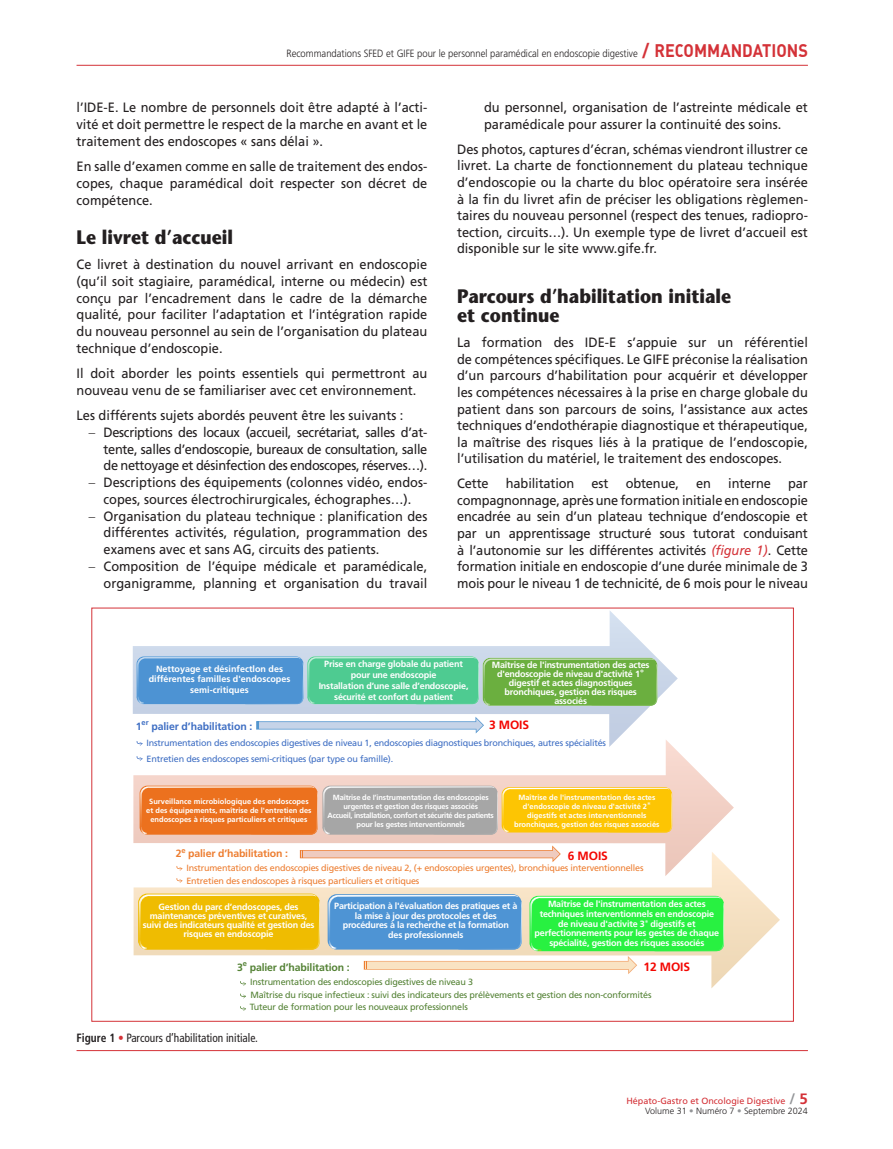
<style>
.page{position:relative;width:893px;height:1149px;background:#fff}
.page>*{position:absolute;margin:0;border:0;box-sizing:border-box;transform-origin:0 0}
.t1{font:700 19.5px/19.5px "Stone Sans Std";color:#231f20;scale:.9 1}
.t2{font:13.5px/16.5px "Frutiger LT Std";color:#231f20;text-align:justify;scale:.95 1}
.t3{font:13.5px "Frutiger LT Std";letter-spacing:-.025em;color:#231f20;scale:.95 1}
.t4{font:condensed 12px "Frutiger LT Std";color:#231f20;scale:.95 1}
.t5{font:700 12px "Frutiger LT Std";letter-spacing:-.01em;color:#f30702}
.t6{font:700 12px "Frutiger LT Std";color:#f30501}
.t7{font:300 10.5px "Frutiger LT Std";color:#231f20;scale:.9 1}
.t8{font:700 10.5px "Frutiger LT Std";letter-spacing:-.01em;color:#3e6ec3}
.t9{font:700 10.5px "Frutiger LT Std";letter-spacing:-.015em;color:#ed7d30}
.t10{font:700 10.5px "Frutiger LT Std";letter-spacing:-.015em;color:#548235}
.t11{font:700 9px/9px "Frutiger LT Std";letter-spacing:-.02em;color:#fff;text-align:center}
.t12{font:9px/12.5px "Frutiger LT Std";letter-spacing:-.02em;color:#548235}
.t13{font:9px/15.3px "Frutiger LT Std";letter-spacing:-.02em;color:#3e6ec3}
.t14{font:9px/12.3px "Frutiger LT Std";letter-spacing:-.02em;color:#ed7d30}
.t15{font:700 9px/10.8px "Frutiger LT Std";color:#fff;text-align:center}
.t16{font:9px/10.8px "Frutiger LT Std";color:#d43238;text-align:right}
.t17{font:700 7.5px/9px "Frutiger LT Std";color:#fff;text-align:center}
.t18{font:700 7.5px/9px "Frutiger LT Std";letter-spacing:-.02em;color:#fff;text-align:center}
.s1{font-family:"DIN";font-weight:700;font-size:18px;color:#d43238}
.s2{font-style:italic;color:#d43238}
.s3{font-weight:700}
.s4{color:#d43238}
.s5{font-weight:700;font-size:15px;color:#939598}
.s6{font-weight:700;font-size:15px}
.s7{font-weight:300;color:#231f20}
.s8{font-weight:300;color:#939598}
</style>
<div class="page">
<hr style="left:77px;top:65px;width:731px;height:1px;background:#d43238">
<hr style="left:77px;top:1049px;width:731px;height:1px;background:#d43238">
<svg style="left:134px;top:874px;width:646px;height:114px"></svg>
<svg style="left:133px;top:746px;width:601px;height:129px"></svg>
<svg style="left:133px;top:611px;width:545px;height:135px"></svg>
<svg style="left:136px;top:656px;width:167px;height:48px"></svg>
<svg style="left:138px;top:894px;width:182px;height:55px;background:#efbe09"></svg>
<svg style="left:256px;top:716px;width:228px;height:17px"></svg>
<svg style="left:137px;top:740px;width:6px;height:5px"></svg>
<svg style="left:137px;top:755px;width:6px;height:5px"></svg>
<svg style="left:300px;top:845px;width:261px;height:16px"></svg>
<svg style="left:176px;top:865px;width:6px;height:5px"></svg>
<svg style="left:240px;top:1006px;width:6px;height:4px"></svg>
<svg style="left:240px;top:980px;width:6px;height:5px"></svg>
<svg style="left:240px;top:993px;width:6px;height:5px"></svg>
<svg style="left:176px;top:877px;width:6px;height:5px"></svg>
<svg style="left:140px;top:786px;width:532px;height:48px;background:#dba14d"></svg>
<svg style="left:328px;top:894px;width:396px;height:79px;background:#7ad0a4"></svg>
<svg style="left:137px;top:657px;width:520px;height:49px;background:#60b291"></svg>
<p class="t7" style="left:286px;top:47px;width:581px">Recommandations SFED et GIFE pour le personnel paramédical en endoscopie digestive <span class="s1">/ RECOMMANDATIONS</span></p>
<p class="t2" style="left:77px;top:99px;width:371px">l’IDE-E. Le nombre de personnels doit être adapté à l’acti&shy;vité et doit permettre le respect de la marche en avant et le traitement des endoscopes « sans délai ».</p>
<p class="t2" style="left:77px;top:158px;width:371px">En salle d’examen comme en salle de traitement des endos&shy;copes, chaque paramédical doit respecter son décret de compétence.</p>
<h1 class="t1" style="left:77px;top:227px;width:175px">Le livret d’accueil</h1>
<p class="t2" style="left:77px;top:256px;width:371px">Ce livret à destination du nouvel arrivant en endoscopie (qu’il soit stagiaire, paramédical, interne ou médecin) est conçu par l’encadrement dans le cadre de la démarche qualité, pour faciliter l’adaptation et l’intégration rapide du nouveau personnel au sein de l’organisation du plateau technique d’endoscopie.</p>
<p class="t2" style="left:77px;top:365px;width:371px">Il doit aborder les points essentiels qui permettront au nouveau venu de se familiariser avec cet environnement.</p>
<p class="t2" style="left:77px;top:407px;width:346px">Les différents sujets abordés peuvent être les suivants :</p>
<p class="t3" style="left:88px;top:424px;width:358px">− Descriptions des locaux (accueil, secrétariat, salles d’at-</p>
<p class="t3" style="left:104px;top:441px;width:342px">tente, salles d’endoscopie, bureaux de consultation, salle</p>
<p class="t3" style="left:104px;top:457px;width:342px">de nettoyage et désinfection des endoscopes, réserves…).</p>
<p class="t2" style="left:88px;top:474px;width:358px">− Descriptions des équipements (colonnes vidéo, endos-</p>
<p class="t2" style="left:104px;top:491px;width:326px">copes, sources électrochirurgicales, échographes…).</p>
<p class="t2" style="left:88px;top:507px;width:358px">− Organisation du plateau technique : planification des</p>
<p class="t2" style="left:104px;top:524px;width:342px">différentes activités, régulation, programmation des</p>
<p class="t2" style="left:104px;top:541px;width:292px">examens avec et sans AG, circuits des patients.</p>
<p class="t2" style="left:88px;top:558px;width:358px">− Composition de l’équipe médicale et paramédicale,</p>
<p class="t2" style="left:104px;top:574px;width:342px">organigramme, planning et organisation du travail</p>
<p class="t2" style="left:484px;top:99px;width:342px">du personnel, organisation de l’astreinte médicale et paramédicale pour assurer la continuité des soins.</p>
<p class="t2" style="left:457px;top:141px;width:371px">Des photos, captures d’écran, schémas viendront illustrer ce livret. La charte de fonctionnement du plateau technique d’endoscopie ou la charte du bloc opératoire sera insérée à la fin du livret afin de préciser les obligations règlemen&shy;taires du nouveau personnel (respect des tenues, radiopro&shy;tection, circuits…). Un exemple type de livret d’accueil est disponible sur le site www.gife.fr.</p>
<h1 class="t1" style="left:457px;top:286px;width:306px">Parcours d’habilitation initiale et continue</h1>
<p class="t2" style="left:457px;top:334px;width:371px">La formation des IDE-E s’appuie sur un référentiel de compétences spécifiques. Le GIFE préconise la réalisation d’un parcours d’habilitation pour acquérir et développer les compétences nécessaires à la prise en charge globale du patient dans son parcours de soins, l’assistance aux actes techniques d’endothérapie diagnostique et thérapeutique, la maîtrise des risques liés à la pratique de l’endoscopie, l’utilisation du matériel, le traitement des endoscopes.</p>
<p class="t2" style="left:457px;top:475px;width:35px">Cette</p>
<p class="t2" style="left:506px;top:475px;width:74px">habilitation</p>
<p class="t2" style="left:592px;top:475px;width:19px">est</p>
<p class="t2" style="left:626px;top:475px;width:58px">obtenue,</p>
<p class="t2" style="left:696px;top:475px;width:17px">en</p>
<p class="t2" style="left:728px;top:475px;width:46px">interne</p>
<p class="t2" style="left:457px;top:475px;width:371px;text-indent:331px">par compagnonnage, après une formation initiale en endoscopie encadrée au sein d’un plateau technique d’endoscopie et par un apprentissage structuré sous tutorat conduisant à l’autonomie sur les différentes activités <span class="s2">(figure 1)</span>. Cette formation initiale en endoscopie d’une durée minimale de 3 mois pour le niveau 1 de technicité, de 6 mois pour le niveau</p>
<p class="t15" style="left:149px;top:663px;width:143px">Nettoyage et désinfectlon des différentes familles d'endoscopes semi-critiques</p>
<p class="t11" style="left:319px;top:658px;width:151px;line-height:10.8px">Prise en charge globale du patient pour une endoscopie<br>Installation d’une salle d’endoscopie, sécurité et confort du patient</p>
<p class="t11" style="left:492px;top:660px;width:159px">Maîtrise de l'instrumentation des actes d'endoscopie de niveau d'activité 1 digestif et actes diagnostiques bronchiques, gestion des risques associés</p>
<p class="t8" style="left:136px;top:719px;width:118px">1<sup>er</sup> palier d’habilitation :</p>
<p class="t6" style="left:489px;top:717px;width:42px">3 MOIS</p>
<p class="t13" style="left:147px;top:735px;width:461px">Instrumentation des endoscopies digestives de niveau 1, endoscopies diagnostiques bronchiques, autres spécialités<br>Entretien des endoscopes semi-critiques (par type ou famille).</p>
<p class="t17" style="left:146px;top:796px;width:167px">Surveillance microbiologique des endoscopes et des équipements, maîtrise de l'entretien des endoscopes à risques particuliers et critiques</p>
<p class="t17" style="left:514px;top:792px;width:147px">Maîtrise de l'instrumentation des actes d'endoscopie de niveau d'activité 2 digestifs et actes interventionnels bronchiques, gestion des risques associés</p>
<p class="t18" style="left:328px;top:792px;width:168px">Maîtrise de I’instrumentation des endoscopies urgentes et gestion des risques associés<br>Accueil, installation, confort et sécurité des patients pour les gestes interventionnels</p>
<p class="t9" style="left:176px;top:847px;width:114px">2<sup>e</sup> palier d’habilitation :</p>
<p class="t5" style="left:568px;top:848px;width:42px">6 MOIS</p>
<p class="t14" style="left:186px;top:861px;width:459px">Instrumentation des endoscopies digestives de niveau 2, (+ endoscopies urgentes), bronchiques interventionnelles<br>Entretien des endoscopes à risques particuliers et critiques</p>
<p class="t11" style="left:143px;top:902px;width:173px">Gestion du parc d’endoscopes, des maintenances préventives et curatives, suivi des indicateurs qualité et gestion des risques en endoscopie</p>
<p class="t11" style="left:334px;top:900px;width:185px;line-height:9.8px">Participation à l'évaluation des pratiques et à la mise à jour des protocoles et des procédures à la recherche et la formation<br>des professionnels</p>
<p class="t11" style="left:535px;top:898px;width:186px;line-height:9.8px">Maîtrise de l'instrumentation des actes techniques interventionnels en endoscopie de niveau d'activite 3 digestifs et perfectionnements pour les gestes de chaque spécialité, gestion des risques associés</p>
<p class="t10" style="left:237px;top:960px;width:114px">3<sup>e</sup> palier d’habilitation :</p>
<p class="t5" style="left:643px;top:959px;width:48px">12 MOIS</p>
<p class="t12" style="left:250px;top:1000px;width:220px">Tuteur de formation pour les nouveaux professionnels</p>
<p class="t12" style="left:250px;top:975px;width:403px">Instrumentation des endoscopies digestives de niveau 3<br>Maîtrise du risque infectieux : suivi des indicateurs des prélèvements et gestion des non-conformités</p>
<p class="t4" style="left:77px;top:1030px;width:192px"><span class="s3">Figure 1</span> <span class="s4">•</span> Parcours d’habilitation initiale.</p>
<p class="t16" style="left:626px;top:1094px;width:183px">Hépato-Gastro et Oncologie Digestive <span class="s5">/</span> <span class="s6">5<br></span><span class="s7">Volume 31</span> <span class="s8">•</span> <span class="s7">Numéro 7</span> <span class="s8">•</span> <span class="s7">Septembre 2024</span></p>
</div>
